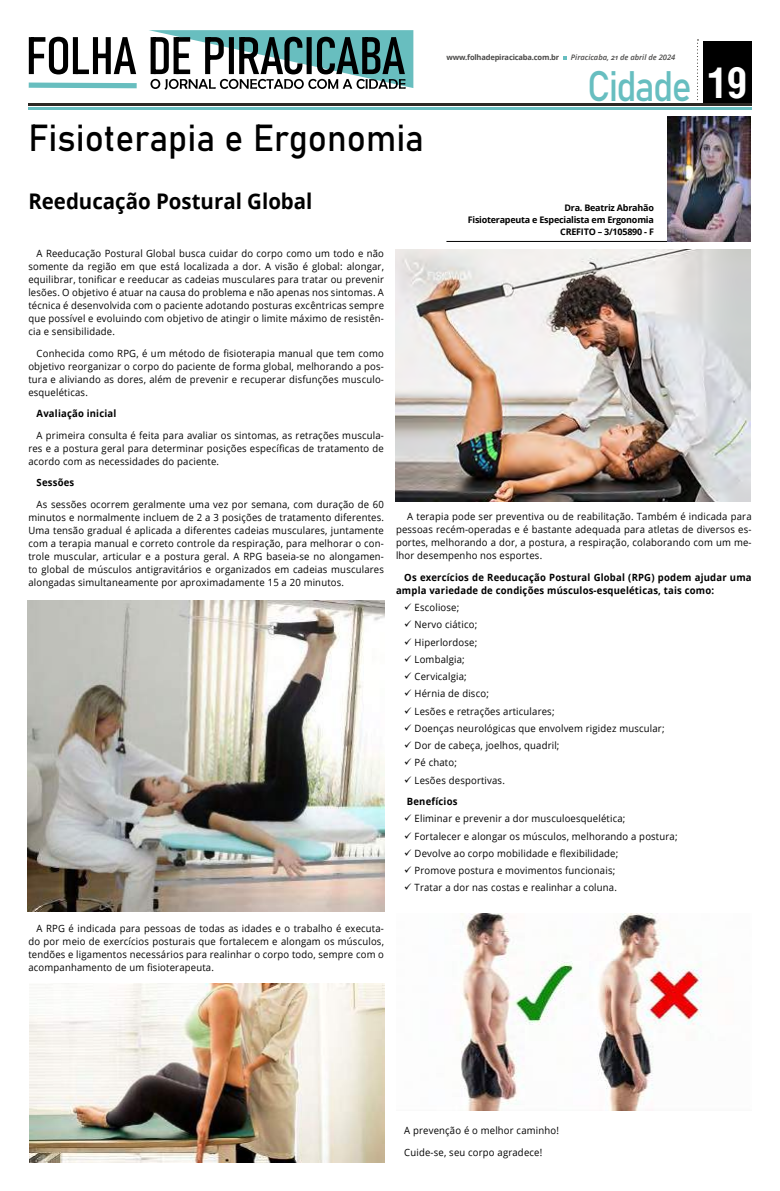
<style>
.page{position:relative;width:780px;height:1191px;background:#fff}
.page>*{position:absolute;margin:0;border:0;box-sizing:border-box;transform-origin:0 0}
.t1{font:42.1px "Bahnschrift";letter-spacing:-.045em;color:#67bec0;scale:.89 1}
.t2{font:37.2px "Bahnschrift";color:#000;scale:.95 1}
.t3{font:700 21.5px "Open Sans";color:#000;scale:.95 1}
.t4{font:10px/13px "Open Sans";letter-spacing:.02em;color:#000;text-align:justify;scale:.95 1}
.t5{font:700 10px/13px "Open Sans";letter-spacing:.02em;color:#000;scale:.95 1}
.t6{font:700 9px/12px "Open Sans";letter-spacing:-.025em;color:#000;text-align:right}
.t7{font:700 7.6px "Open Sans";letter-spacing:-.025em;color:#4a4948}
.t8{font:italic 600 7.6px "Open Sans";color:#4a4948}
.s1{font-family:"Arena Condensed";font-weight:700;font-size:40.6px;color:#fff}
.s2{font-weight:700}
</style>
<div class="page">
<div style="left:703px;top:41px;width:48px;height:65px;background:#000"></div>
<hr style="left:28px;top:107px;width:723px;height:2px;background:#67bec0">
<hr style="left:28px;top:103px;width:723px;height:3px;background:#2c2824">
<svg style="left:697px;top:39px;width:1px;height:62px"></svg>
<svg style="left:563px;top:56px;width:4px;height:4px"></svg>
<svg style="left:28px;top:30px;width:385px;height:60px"></svg>
<hr style="left:446px;top:241px;width:304px;height:1px;background:#000">
<img style="left:28px;top:601px;width:356px;height:310px">
<img style="left:29px;top:983px;width:355px;height:179px">
<img style="left:395px;top:249px;width:355px;height:252px">
<img style="left:460px;top:913px;width:242px;height:198px">
<img style="left:667px;top:117px;width:83px;height:124px">
<p class="t7" style="left:446px;top:52px;width:114px">www.folhadepiracicaba.com.br</p>
<p class="t8" style="left:571px;top:52px;width:106px">Piracicaba, 21 de abril de 2024</p>
<h2 class="t2" style="left:28px;top:109px;width:418px">Fisioterapia e Ergonomia</h2>
<h3 class="t3" style="left:28px;top:186px;width:300px">Reeducação Postural Global</h3>
<h1 class="t1" style="left:587px;top:55px;width:181px">Cidade <span class="s1">19</span></h1>
<p class="t6" style="left:467px;top:202px;width:188px">Dra. Beatriz Abrahão<br>Fisioterapeuta e Especialista em Ergonomia<br>CREFITO – 3/105890 - F</p>
<p class="t4" style="left:28px;top:247px;width:376px;text-indent:8px">A Reeducação Postural Global busca cuidar do corpo como um todo e não somente da região em que está localizada a dor. A visão é global: alongar, equilibrar, tonificar e reeducar as cadeias musculares para tratar ou prevenir lesões. O objetivo é atuar na causa do problema e não apenas nos sintomas. A técnica é desenvolvida com o paciente adotando posturas excêntricas sempre que possível e evoluindo com objetivo de atingir o limite máximo de resistên&shy;cia e sensibilidade.</p>
<p class="t4" style="left:28px;top:346px;width:376px;text-indent:8px">Conhecida como RPG, é um método de fisioterapia manual que tem como objetivo reorganizar o corpo do paciente de forma global, melhorando a pos&shy;tura e aliviando as dores, além de prevenir e recuperar disfunções musculo&shy;esqueléticas.</p>
<p class="t5" style="left:37px;top:407px;width:85px">Avaliação inicial</p>
<p class="t4" style="left:28px;top:428px;width:376px;text-indent:8px">A primeira consulta é feita para avaliar os sintomas, as retrações muscula&shy;res e a postura geral para determinar posições específicas de tratamento de acordo com as necessidades do paciente.</p>
<p class="t5" style="left:37px;top:476px;width:41px">Sessões</p>
<p class="t4" style="left:28px;top:497px;width:376px;text-indent:8px">As sessões ocorrem geralmente uma vez por semana, com duração de 60 minutos e normalmente incluem de 2 a 3 posições de tratamento diferentes.<br>Uma tensão gradual é aplicada a diferentes cadeias musculares, juntamente com a terapia manual e correto controle da respiração, para melhorar o con&shy;trole muscular, articular e a postura geral. A RPG baseia-se no alongamen&shy;to global de músculos antigravitários e organizados em cadeias musculares alongadas simultaneamente por aproximadamente 15 a 20 minutos.</p>
<p class="t4" style="left:396px;top:510px;width:376px;text-indent:11px">A terapia pode ser preventiva ou de reabilitação. Também é indicada para pessoas recém-operadas e é bastante adequada para atletas de diversos es&shy;portes, melhorando a dor, a postura, a respiração, colaborando com um me&shy;lhor desempenho nos esportes.</p>
<p class="t5" style="left:396px;top:570px;width:376px;text-indent:8px">Os exercícios de Reeducação Postural Global (RPG) podem ajudar uma ampla variedade de condições músculos-esqueléticas, tais como:</p>
<p class="t4" style="left:404px;top:600px;width:59px">✓ Escoliose;</p>
<p class="t4" style="left:404px;top:618px;width:78px">✓ Nervo ciático;</p>
<p class="t4" style="left:404px;top:635px;width:78px">✓ Hiperlordose;</p>
<p class="t4" style="left:404px;top:652px;width:65px">✓ Lombalgia;</p>
<p class="t4" style="left:404px;top:669px;width:67px">✓ Cervicalgia;</p>
<p class="t4" style="left:404px;top:687px;width:90px">✓ Hérnia de disco;</p>
<p class="t4" style="left:404px;top:704px;width:160px">✓ Lesões e retrações articulares;</p>
<p class="t4" style="left:404px;top:721px;width:275px">✓ Doenças neurológicas que envolvem rigidez muscular;</p>
<p class="t4" style="left:404px;top:738px;width:165px">✓ Dor de cabeça, joelhos, quadril;</p>
<p class="t4" style="left:404px;top:756px;width:57px">✓ Pé chato;</p>
<p class="t4" style="left:404px;top:769px;width:107px;line-height:21.5px">✓ Lesões desportivas.<br><span class="s2">Benefícios</span></p>
<p class="t4" style="left:404px;top:812px;width:234px">✓ Eliminar e prevenir a dor musculoesquelética;</p>
<p class="t4" style="left:404px;top:829px;width:289px">✓ Fortalecer e alongar os músculos, melhorando a postura;</p>
<p class="t4" style="left:404px;top:846px;width:227px">✓ Devolve ao corpo mobilidade e flexibilidade;</p>
<p class="t4" style="left:404px;top:863px;width:223px">✓ Promove postura e movimentos funcionais;</p>
<p class="t4" style="left:404px;top:881px;width:225px">✓ Tratar a dor nas costas e realinhar a coluna.</p>
<p class="t4" style="left:28px;top:922px;width:376px;text-indent:8px">A RPG é indicada para pessoas de todas as idades e o trabalho é executa&shy;do por meio de exercícios posturais que fortalecem e alongam os músculos, tendões e ligamentos necessários para realinhar o corpo todo, sempre com o acompanhamento de um fisioterapeuta.</p>
<p class="t4" style="left:404px;top:1119px;width:164px;line-height:21.5px">A prevenção é o melhor caminho!<br>Cuide-se, seu corpo agradece!</p>
</div>
